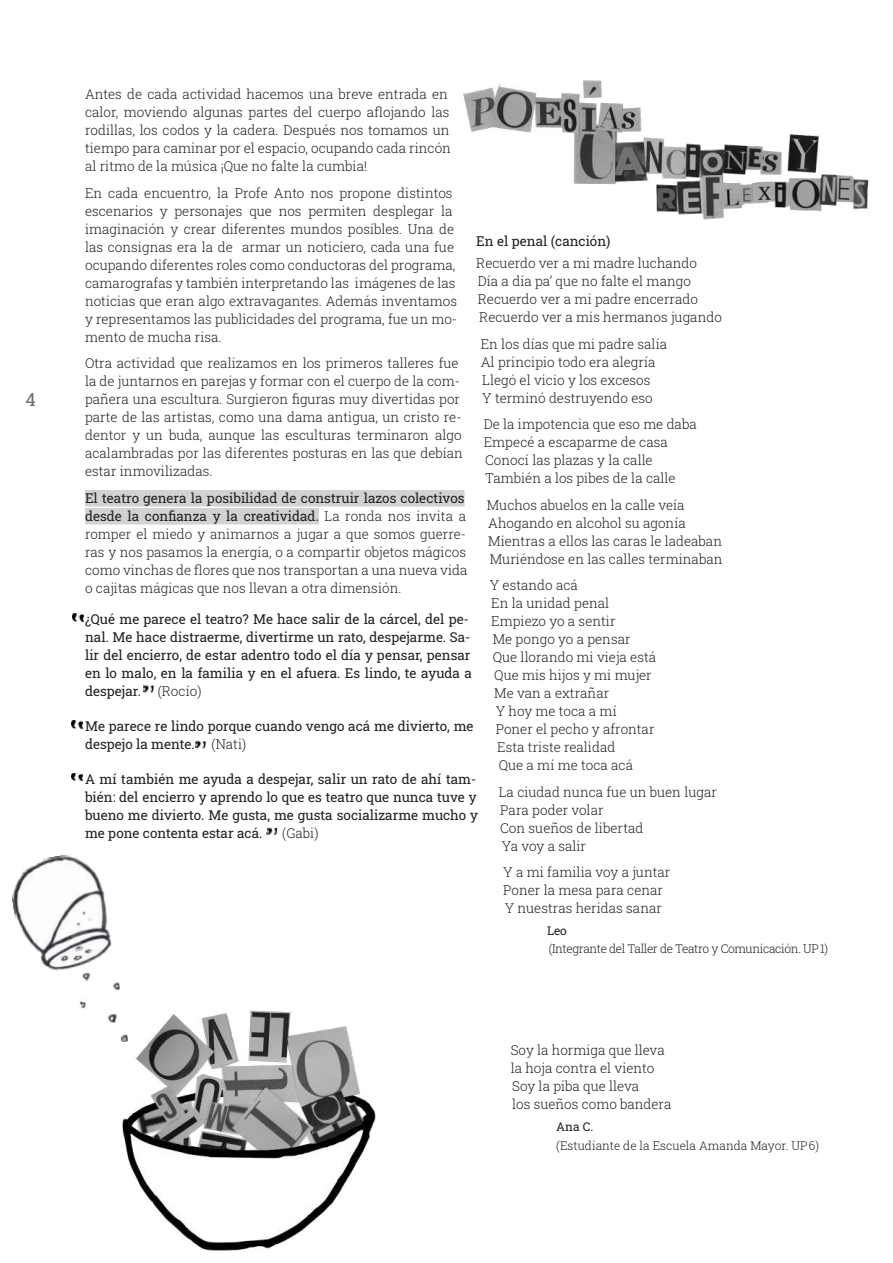
<style>
.page{position:relative;width:893px;height:1263px;background:#fff}
.page>*{position:absolute;margin:0;border:0;box-sizing:border-box;transform-origin:0 0}
.t1{font:18px "Roboto Slab";color:#6c6d70}
.t2{font:300 13.5px/18px "Roboto Slab";color:#231f20}
.t3{font:13.5px/18px "Roboto Slab";color:#231f20}
.t4{font:300 12px "Roboto Slab";letter-spacing:-.025em;color:#231f20}
.t5{font:300 12px "Roboto Slab";color:#231f20}
.t6{font:12px "Roboto Slab";letter-spacing:-.01em;color:#231f20}
.s1{font-weight:400}
.s2{font-weight:300}
</style>
<div class="page">
<div style="left:85px;top:490px;width:380px;height:16px;background:#d1d2d4"></div>
<div style="left:85px;top:508px;width:234px;height:16px;background:#d1d2d4"></div>
<img style="left:463px;top:80px;width:406px;height:140px">
<img style="left:122px;top:1010px;width:254px;height:241px">
<svg style="left:73px;top:614px;width:10px;height:7px"></svg>
<svg style="left:72px;top:721px;width:10px;height:7px"></svg>
<svg style="left:72px;top:773px;width:10px;height:7px"></svg>
<svg style="left:266px;top:827px;width:11px;height:8px"></svg>
<svg style="left:195px;top:740px;width:11px;height:9px"></svg>
<svg style="left:143px;top:685px;width:11px;height:8px"></svg>
<img style="left:11px;top:854px;width:117px;height:202px">
<h1 class="t1" style="left:26px;top:387px;width:12px">4</h1>
<p class="t2" style="left:85px;top:85px;width:368px">Antes de cada actividad hacemos una breve entrada en calor, moviendo algunas partes del cuerpo aflojando las rodillas, los codos y la cadera. Después nos tomamos un tiempo para caminar por el espacio, ocupando cada rincón al ritmo de la música ¡Que no falte la cumbia!</p>
<p class="t2" style="left:85px;top:183px;width:374px">En cada encuentro, la Profe Anto nos propone distintos escenarios y personajes que nos permiten desplegar la imaginación y crear diferentes mundos posibles. Una de las consignas era la de armar un noticiero, cada una fue ocupando diferentes roles como conductoras del programa, camarografas y también interpretando las imágenes de las noticias que eran algo extravagantes. Además inventamos y representamos las publicidades del programa, fue un mo&shy;mento de mucha risa.</p>
<p class="t2" style="left:85px;top:354px;width:379px">Otra actividad que realizamos en los primeros talleres fue la de juntarnos en parejas y formar con el cuerpo de la com&shy;pañera una escultura. Surgieron figuras muy divertidas por parte de las artistas, como una dama antigua, un cristo re&shy;dentor y un buda, aunque las esculturas terminaron algo acalambradas por las diferentes posturas en las que debían estar inmovilizadas.</p>
<p class="t2" style="left:85px;top:488px;width:384px"><span class="s1">El teatro genera la posibilidad de construir lazos colectivos desde la confianza y la creatividad.</span> La ronda nos invita a romper el miedo y animarnos a jugar a que somos guerre&shy;ras y nos pasamos la energía, o a compartir objetos mágicos como vinchas de flores que nos transportan a una nueva vida o cajitas mágicas que nos llevan a otra dimensión.</p>
<p class="t3" style="left:85px;top:609px;width:389px">¿Qué me parece el teatro? Me hace salir de la cárcel, del pe&shy;nal. Me hace distraerme, divertirme un rato, despejarme. Sa&shy;lir del encierro, de estar adentro todo el día y pensar, pensar en lo malo, en la familia y en el afuera. Es lindo, te ayuda a despejar. <span class="s2">(Rocío)</span></p>
<p class="t3" style="left:85px;top:716px;width:390px">Me parece re lindo porque cuando vengo acá me divierto, me despejo la mente. <span class="s2">(Nati)</span></p>
<p class="t3" style="left:85px;top:769px;width:394px;text-align:justify">A mí también me ayuda a despejar, salir un rato de ahí tam&shy;bién: del encierro y aprendo lo que es teatro que nunca tuve y bueno me divierto. Me gusta, me gusta socializarme mucho y me pone contenta estar acá.</p>
<p class="t3" style="left:476px;top:232px;width:136px">En el penal (canción)</p>
<p class="t2" style="left:476px;top:254px;width:247px">Recuerdo ver a mi madre luchando<br>Día a día pa’ que no falte el mango Recuerdo ver a mi padre encerrado Recuerdo ver a mis hermanos jugando</p>
<p class="t2" style="left:481px;top:334px;width:188px">En los días que mi padre salía<br>Al principio todo era alegría<br>Llegó el vicio y los excesos<br>Y terminó destruyendo eso</p>
<p class="t2" style="left:484px;top:415px;width:215px">De la impotencia que eso me daba<br>Empecé a escaparme de casa<br>Conocí las plazas y la calle<br>También a los pibes de la calle</p>
<p class="t2" style="left:487px;top:495px;width:237px">Muchos abuelos en la calle veía Ahogando en alcohol su agonía Mientras a ellos las caras le ladeaban Muriéndose en las calles terminaban</p>
<p class="t2" style="left:490px;top:576px;width:90px">Y estando acá</p>
<p class="t2" style="left:491px;top:594px;width:120px">En la unidad penal</p>
<p class="t2" style="left:491px;top:612px;width:126px">Empiezo yo a sentir</p>
<p class="t2" style="left:493px;top:630px;width:139px">Me pongo yo a pensar</p>
<p class="t2" style="left:493px;top:648px;width:165px">Que llorando mi vieja está</p>
<p class="t2" style="left:494px;top:666px;width:159px">Que mis hijos y mi mujer</p>
<p class="t2" style="left:494px;top:684px;width:117px">Me van a extrañar</p>
<p class="t2" style="left:496px;top:702px;width:123px">Y hoy me toca a mí</p>
<p class="t2" style="left:496px;top:720px;width:160px">Poner el pecho y afrontar</p>
<p class="t2" style="left:497px;top:738px;width:120px">Esta triste realidad</p>
<p class="t2" style="left:499px;top:756px;width:136px">Que a mí me toca acá</p>
<p class="t2" style="left:499px;top:782px;width:220px">La ciudad nunca fue un buen lugar<br>Para poder volar<br>Con sueños de libertad<br>Ya voy a salir</p>
<p class="t2" style="left:503px;top:863px;width:169px">Y a mi familia voy a juntar<br>Poner la mesa para cenar<br>Y nuestras heridas sanar</p>
<p class="t6" style="left:547px;top:923px;width:21px">Leo</p>
<p class="t4" style="left:549px;top:941px;width:281px">(Integrante del Taller de Teatro y Comunicación. UP1)</p>
<p class="t2" style="left:282px;top:823px;width:38px">(Gabi)</p>
<p class="t2" style="left:511px;top:1041px;width:162px">Soy la hormiga que lleva la hoja contra el viento<br>Soy la piba que lleva<br>los sueños como bandera</p>
<p class="t6" style="left:556px;top:1119px;width:38px">Ana C.</p>
<p class="t5" style="left:556px;top:1137px;width:264px">(Estudiante de la Escuela Amanda Mayor. UP6)</p>
</div>
